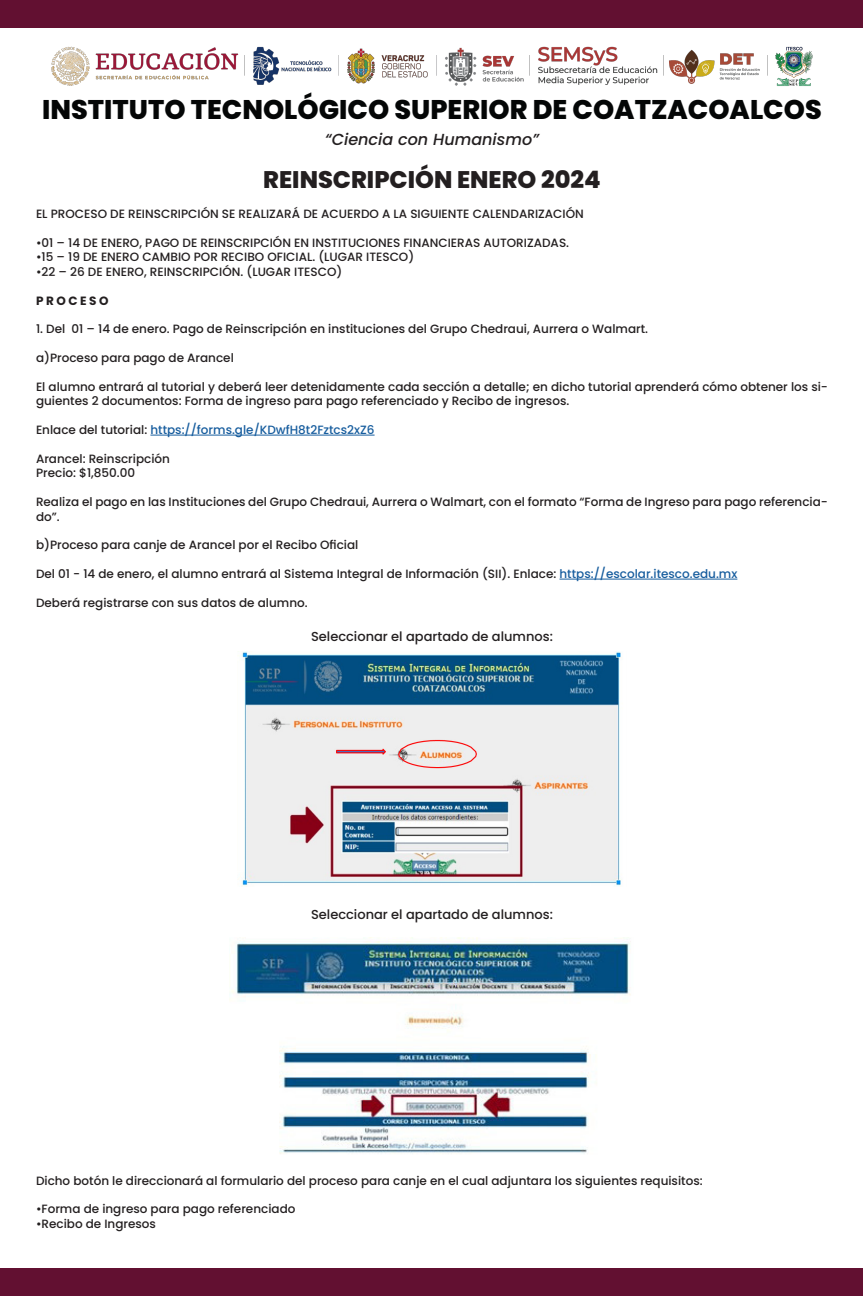
<style>
.page{position:relative;width:864px;height:1296px;background:#fff}
.page>*{position:absolute;margin:0;border:0;box-sizing:border-box;transform-origin:0 0}
.t1{font:800 27px "Poppins";color:#040606}
.t2{font:800 24px "Poppins";color:#231f20}
.t3{font:italic 500 16px "Poppins";color:#231f20}
.t4{font:500 13px "Poppins";color:#231f20}
.t5{font:500 12px/14.4px "Poppins";color:#231f20}
.t6{font:500 12px "Poppins";color:#175d9e}
.t7{font:700 12px "Poppins";color:#231f20}
.s1{color:#231f20}
.s2{color:#175d9e}
</style>
<div class="page">
<img style="left:51px;top:46px;width:762px;height:40px">
<hr style="left:150px;top:435px;width:225px;height:1px;background:#175d9e">
<hr style="left:560px;top:579px;width:177px;height:1px;background:#175d9e">
<img style="left:241px;top:651px;width:380px;height:236px">
<img style="left:231px;top:937px;width:400px;height:217px">
<div style="left:0;top:1268px;width:863px;height:28px;background:#621031"></div>
<div style="left:0;top:0;width:863px;height:28px;background:#621031"></div>
<p class="t1" style="left:42px;top:93px;width:781px">INSTITUTO TECNOLÓGICO SUPERIOR DE COATZACOALCOS</p>
<p class="t3" style="left:325px;top:130px;width:215px">“Ciencia con Humanismo”</p>
<p class="t2" style="left:263px;top:166px;width:339px">REINSCRIPCIÓN ENERO 2024</p>
<p class="t5" style="left:36px;top:207px;width:549px">EL PROCESO DE REINSCRIPCIÓN SE REALIZARÁ DE ACUERDO A LA SIGUIENTE CALENDARIZACIÓN</p>
<p class="t5" style="left:36px;top:236px;width:535px">•01 – 14 DE ENERO, PAGO DE REINSCRIPCIÓN EN INSTITUCIONES FINANCIERAS AUTORIZADAS.</p>
<p class="t5" style="left:36px;top:250px;width:380px">•15 – 19 DE ENERO CAMBIO POR RECIBO OFICIAL. (LUGAR ITESCO)</p>
<p class="t5" style="left:36px;top:264px;width:308px">•22 – 26 DE ENERO, REINSCRIPCIÓN. (LUGAR ITESCO)</p>
<p class="t7" style="left:36px;top:293px;width:74px">P R O C E S O</p>
<p class="t5" style="left:36px;top:322px;width:614px">1. Del 01 – 14 de enero. Pago de Reinscripción en instituciones del Grupo Chedraui, Aurrera o Walmart.</p>
<p class="t5" style="left:36px;top:351px;width:199px">a)Proceso para pago de Arancel</p>
<p class="t5" style="left:36px;top:380px;width:794px">El alumno entrará al tutorial y deberá leer detenidamente cada sección a detalle; en dicho tutorial aprenderá cómo obtener los si&shy;guientes 2 documentos: Forma de ingreso para pago referenciado y Recibo de ingresos.</p>
<p class="t6" style="left:36px;top:423px;width:340px"><span class="s1">Enlace del tutorial:</span> https://forms.gle/KDwfH8t2Fztcs2xZ6</p>
<p class="t5" style="left:36px;top:452px;width:136px">Arancel: Reinscripción</p>
<p class="t5" style="left:36px;top:466px;width:101px">Precio: $1,850.00</p>
<p class="t5" style="left:36px;top:495px;width:794px">Realiza el pago en las Instituciones del Grupo Chedraui, Aurrera o Walmart, con el formato “Forma de Ingreso para pago referencia&shy;do”.</p>
<p class="t5" style="left:36px;top:538px;width:324px">b)Proceso para canje de Arancel por el Recibo Oficial</p>
<p class="t5" style="left:36px;top:567px;width:703px">Del 01 - 14 de enero, el alumno entrará al Sistema Integral de Información (SII). Enlace: <span class="s2">https://escolar.itesco.edu.mx</span></p>
<p class="t5" style="left:36px;top:596px;width:273px">Deberá registrarse con sus datos de alumno.</p>
<p class="t4" style="left:311px;top:629px;width:243px">Seleccionar el apartado de alumnos:</p>
<p class="t4" style="left:311px;top:907px;width:243px">Seleccionar el apartado de alumnos:</p>
<p class="t5" style="left:36px;top:1173px;width:668px">Dicho botón le direccionará al formulario del proceso para canje en el cual adjuntara los siguientes requisitos:</p>
<p class="t5" style="left:36px;top:1202px;width:261px">•Forma de ingreso para pago referenciado</p>
<p class="t5" style="left:36px;top:1216px;width:122px">•Recibo de Ingresos</p>
</div>
